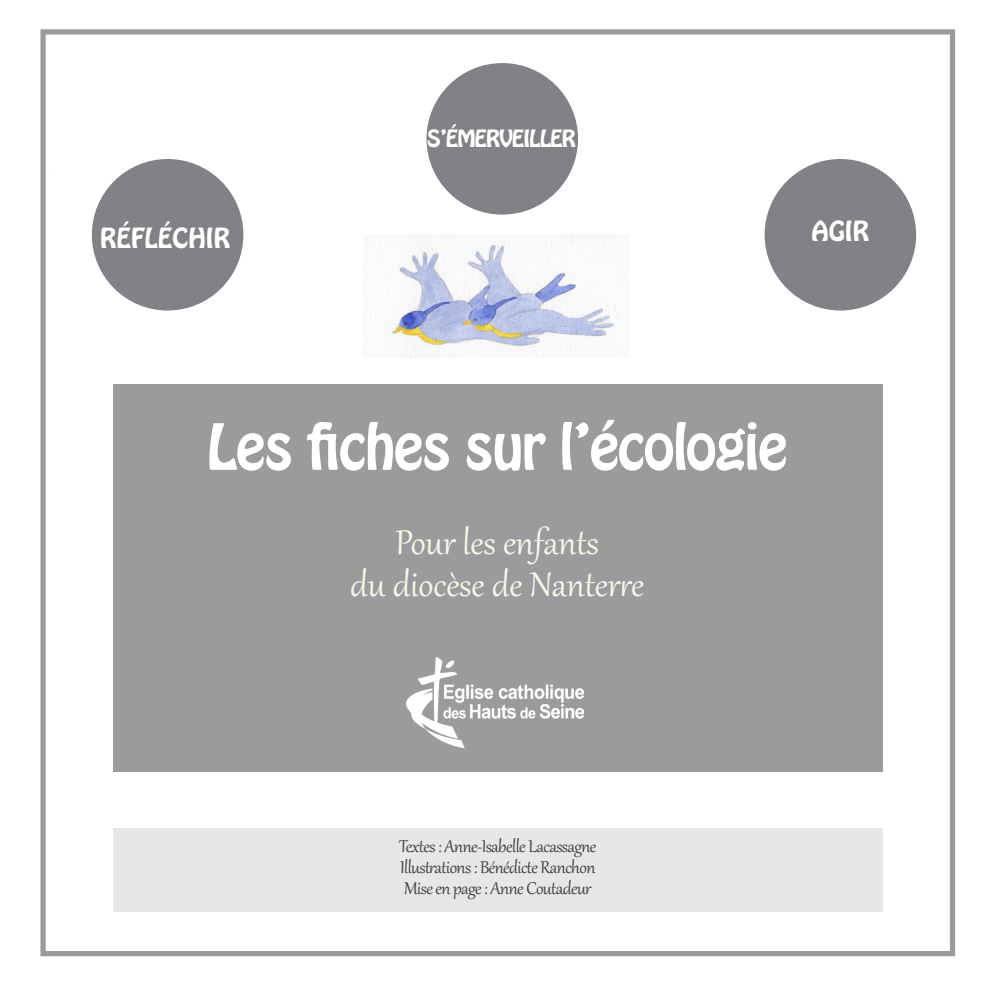
<style>
.page{position:relative;width:993px;height:993px;background:#fff}
.page>*{position:absolute;margin:0;border:0;box-sizing:border-box;transform-origin:0 0}
.t1{font:56px "Hobo Std";letter-spacing:-.025em;color:#fff}
.t2{font:42px "Gabriola";color:#fbf6e9}
.t3{font:24.5px "Hobo Std";color:#fff}
.t4{font:21px "Gabriola";letter-spacing:-.025em;color:#3e3e3f}
.t5{font:21px "Hobo Std";letter-spacing:-.05em;color:#fff}
</style>
<div class="page">
<div style="left:40px;top:29px;width:914px;height:926px;border:5px solid #808285"></div>
<div style="left:92px;top:159px;width:151px;height:151px;background:#808285;border-radius:50%"></div>
<div style="left:114px;top:384px;width:768px;height:387px;background:#999b9d"></div>
<div style="left:113px;top:827px;width:769px;height:84px;background:#e6e7e9"></div>
<div style="left:764px;top:159px;width:151px;height:151px;background:#808285;border-radius:50%"></div>
<img style="left:407px;top:657px;width:176px;height:90px">
<div style="left:426px;top:63px;width:152px;height:151px;background:#808285;border-radius:50%"></div>
<img style="left:363px;top:234px;width:266px;height:123px">
<p class="t3" style="left:100px;top:220px;width:131px">RÉFLÉCHIR</p>
<p class="t5" style="left:427px;top:124px;width:150px">S’ÉMERVEILLER</p>
<p class="t3" style="left:811px;top:214px;width:59px">AGIR</p>
<p class="t1" style="left:206px;top:408px;width:582px">Les fiches sur l’écologie</p>
<p class="t2" style="left:395px;top:514px;width:205px">Pour les enfants</p>
<p class="t2" style="left:350px;top:556px;width:295px">du diocèse de Nanterre</p>
<p class="t4" style="left:399px;top:832px;width:199px">Textes : Anne-Isabelle Lacassagne</p>
<p class="t4" style="left:400px;top:853px;width:197px">Illustrations : Bénédicte Ranchon</p>
<p class="t4" style="left:404px;top:874px;width:188px">Mise en page : Anne Coutadeur</p>
</div>
